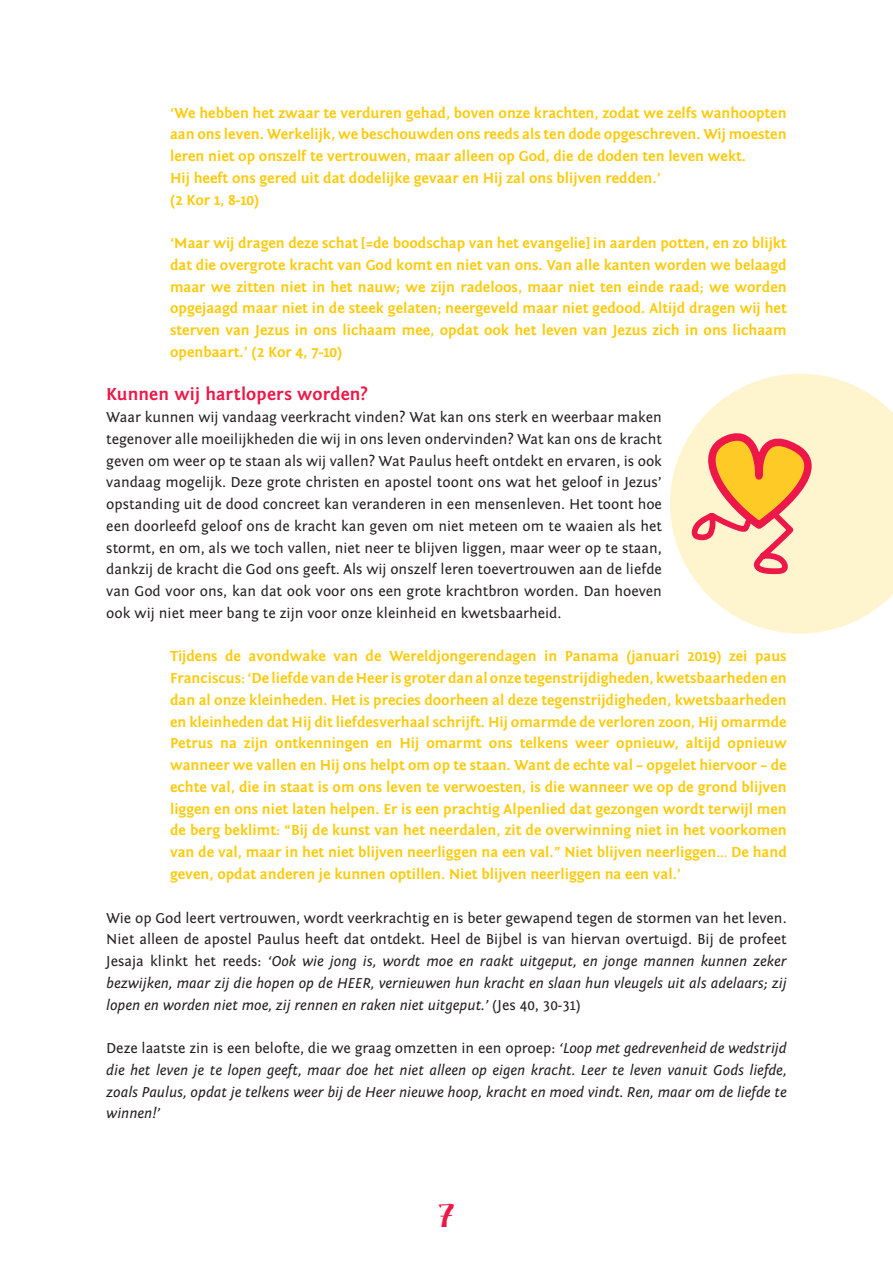
<style>
.page{position:relative;width:893px;height:1263px;background:#fff}
.page>*{position:absolute;margin:0;border:0;box-sizing:border-box;transform-origin:0 0}
.t1{font:33px "Breathe";color:#ed1748}
.Ondertitel_-_12{font:700 18px "Fontin Sans";letter-spacing:.01em;color:#ed1748}
.tekst{font:700 15px/21.8px "Fontin Sans";color:#feca0a;text-align:justify}
.tekst-2{font:15px/21.8px "Fontin Sans";color:#231f20;text-align:justify}
.tekst-3{font:italic 15px/21.8px "Fontin Sans";color:#231f20;text-align:justify}
.s1{font-style:italic}
.s2{font-style:normal}
</style>
<div class="page">
<svg style="left:670px;top:374px;width:223px;height:260px;fill:#fef4ce"></svg>
<svg style="left:685px;top:415px;width:152px;height:159px;background:#fbcb9c"></svg>
<p class="tekst" style="left:170px;top:102px;width:618px">‘We hebben het zwaar te verduren gehad, boven onze krachten, zodat we zelfs wanhoopten aan ons leven. Werkelijk, we beschouwden ons reeds als ten dode opgeschreven. Wij moesten leren niet op onszelf te vertrouwen, maar alleen op God, die de doden ten leven wekt.</p>
<p class="tekst" style="left:170px;top:167px;width:492px">Hij heeft ons gered uit dat dodelijke gevaar en Hij zal ons blijven redden.’</p>
<p class="tekst" style="left:170px;top:189px;width:91px">(2 Kor 1, 8-10)</p>
<p class="tekst" style="left:170px;top:233px;width:618px">‘Maar wij dragen deze schat [=de boodschap van het evangelie] in aarden potten, en zo blijkt dat die overgrote kracht van God komt en niet van ons. Van alle kanten worden we belaagd maar we zitten niet in het nauw; we zijn radeloos, maar niet ten einde raad; we worden opgejaagd maar niet in de steek gelaten; neergeveld maar niet gedood. Altijd dragen wij het sterven van Jezus in ons lichaam mee, opdat ook het leven van Jezus zich in ons lichaam openbaart.’ (2 Kor 4, 7-10)</p>
<p class="Ondertitel_-_12" style="left:106px;top:385px;width:263px">Kunnen wij hartlopers worden?</p>
<p class="tekst-2" style="left:106px;top:407px;width:557px">Waar kunnen wij vandaag veerkracht vinden? Wat kan ons sterk en weerbaar maken tegenover alle moeilijkheden die wij in ons leven ondervinden? Wat kan ons de kracht geven om weer op te staan als wij vallen? Wat Paulus heeft ontdekt en ervaren, is ook vandaag mogelijk. Deze grote christen en apostel toont ons wat het geloof in Jezus’ opstanding uit de dood concreet kan veranderen in een mensenleven. Het toont hoe een doorleefd geloof ons de kracht kan geven om niet meteen om te waaien als het stormt, en om, als we toch vallen, niet neer te blijven liggen, maar weer op te staan, dankzij de kracht die God ons geeft. Als wij onszelf leren toevertrouwen aan de liefde van God voor ons, kan dat ook voor ons een grote krachtbron worden. Dan hoeven ook wij niet meer bang te zijn voor onze kleinheid en kwetsbaarheid.</p>
<p class="tekst" style="left:170px;top:646px;width:618px">Tijdens de avondwake van de Wereldjongerendagen in Panama (januari 2019) zei paus Franciscus: ‘De liefde van de Heer is groter dan al onze tegenstrijdigheden, kwetsbaarheden en dan al onze kleinheden. Het is precies doorheen al deze tegenstrijdigheden, kwetsbaarheden en kleinheden dat Hij dit liefdesverhaal schrijft. Hij omarmde de verloren zoon, Hij omarmde Petrus na zijn ontkenningen en Hij omarmt ons telkens weer opnieuw, altijd opnieuw wanneer we vallen en Hij ons helpt om op te staan. Want de echte val – opgelet hiervoor – de echte val, die in staat is om ons leven te verwoesten, is die wanneer we op de grond blijven liggen en ons niet laten helpen. Er is een prachtig Alpenlied dat gezongen wordt terwijl men de berg beklimt: “Bij de kunst van het neerdalen, zit de overwinning niet in het voorkomen van de val, maar in het niet blijven neerliggen na een val.” Niet blijven neerliggen… De hand geven, opdat anderen je kunnen optillen. Niet blijven neerliggen na een val.’</p>
<p class="tekst-2" style="left:106px;top:907px;width:682px">Wie op God leert vertrouwen, wordt veerkrachtig en is beter gewapend tegen de stormen van het leven.<br>Niet alleen de apostel Paulus heeft dat ontdekt. Heel de Bijbel is van hiervan overtuigd. Bij de profeet Jesaja klinkt het reeds: <span class="s1">‘Ook wie jong is, wordt moe en raakt uitgeput, en jonge mannen kunnen zeker bezwijken, maar zij die hopen op de HEER, vernieuwen hun kracht en slaan hun vleugels uit als adelaars; zij lopen en worden niet moe, zij rennen en raken niet uitgeput.’</span> (Jes 40, 30-31)</p>
<p class="tekst-3" style="left:106px;top:1037px;width:682px"><span class="s2">Deze laatste zin is een belofte, die we graag omzetten in een oproep:</span> ‘Loop met gedrevenheid de wedstrijd die het leven je te lopen geeft, maar doe het niet alleen op eigen kracht. Leer te leven vanuit Gods liefde, zoals Paulus, opdat je telkens weer bij de Heer nieuwe hoop, kracht en moed vindt. Ren, maar om de liefde te winnen!’</p>
<h1 class="t1" style="left:438px;top:1201px;width:18px">7</h1>
</div>
